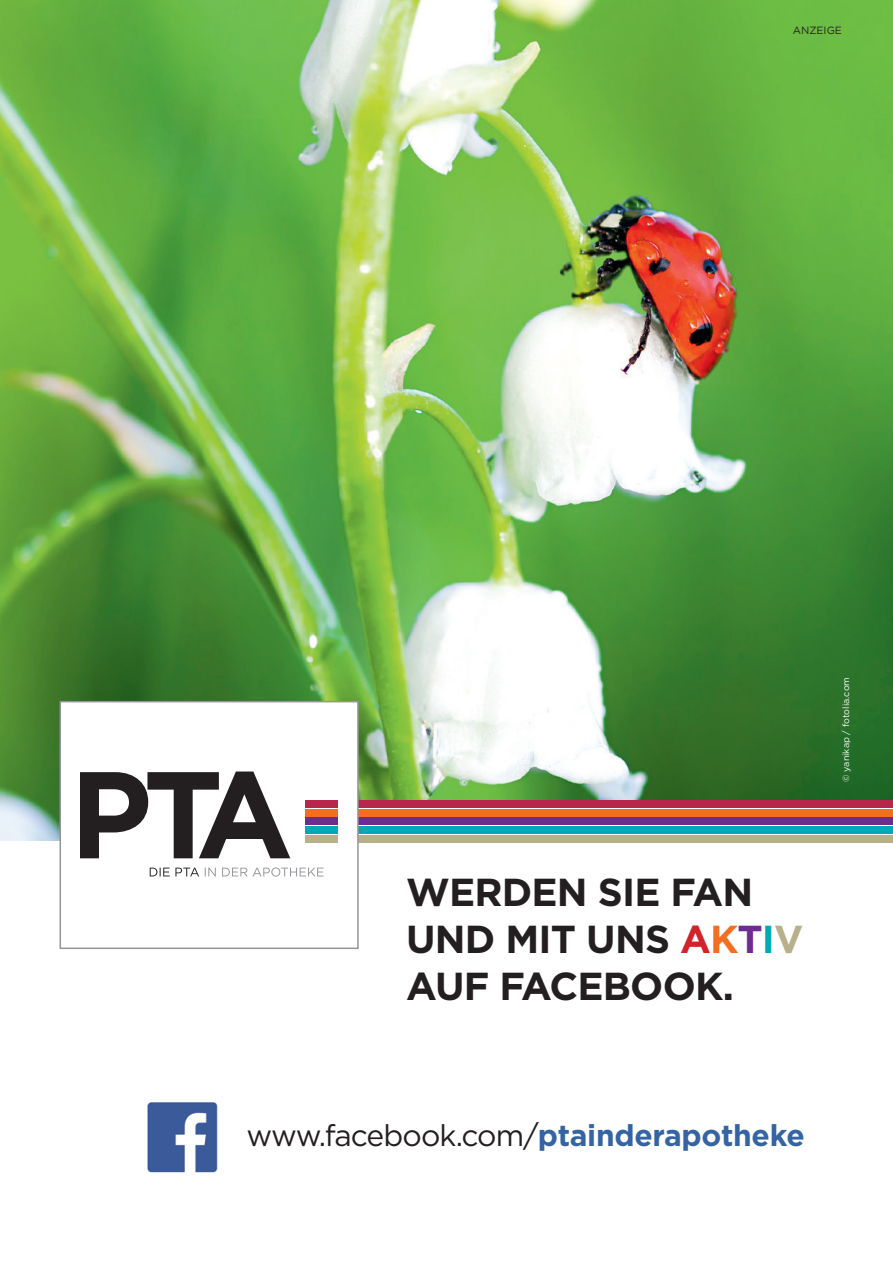
<style>
.page{position:relative;width:893px;height:1263px;background:#fff}
.page>*{position:absolute;margin:0;border:0;box-sizing:border-box;transform-origin:0 0}
.t1{font:700 39px/46.8px "Gotham";letter-spacing:-.02em;color:#231f20}
.t2{font:30px "Gotham";letter-spacing:-.03em;color:#231f20}
.t3{font:10.5px "Gotham";color:#231f20}
.t4{font:9px "Gotham";color:#fff}
.s1{color:#d1232a}
.s2{color:#f36e21}
.s3{color:#6e2c91}
.s4{color:#00aab5}
.s5{color:#b7b08b}
.s6{font-weight:700;color:#3564a3}
</style>
<div class="page">
<img style="left:0;top:0;width:893px;height:840px">
<img style="left:147px;top:1102px;width:71px;height:71px">
<div style="left:357px;top:803px;width:536px;height:37px;background:linear-gradient(to right,#fff,#fff)"></div>
<div style="left:357px;top:800px;width:536px;height:8px;background:#b6274b"></div>
<div style="left:357px;top:809px;width:536px;height:7px;background:#f36e21"></div>
<div style="left:357px;top:817px;width:536px;height:8px;background:#6e2c91"></div>
<div style="left:357px;top:826px;width:536px;height:8px;background:#00aab5"></div>
<div style="left:357px;top:835px;width:536px;height:7px;background:#b7b08b"></div>
<div style="left:60px;top:702px;width:298px;height:246px;background:#fff"></div>
<div style="left:305px;top:800px;width:33px;height:8px;background:#b6274b"></div>
<div style="left:305px;top:809px;width:33px;height:7px;background:#f36e21"></div>
<div style="left:305px;top:818px;width:33px;height:7px;background:#6e2c91"></div>
<div style="left:305px;top:826px;width:33px;height:8px;background:#00aab5"></div>
<div style="left:305px;top:835px;width:33px;height:7px;background:#b7b08b"></div>
<svg style="left:205px;top:867px;width:119px;height:10px"></svg>
<svg style="left:150px;top:867px;width:49px;height:9px"></svg>
<svg style="left:80px;top:772px;width:210px;height:86px"></svg>
<div style="left:60px;top:701px;width:299px;height:248px;border:2px solid #939598"></div>
<p class="t3" style="left:793px;top:23px;width:51px">ANZEIGE</p>
<p class="t1" style="left:406px;top:869px;width:399px">WERDEN SIE FAN<br>UND MIT UNS <span class="s1">A</span><span class="s2">K</span><span class="s3">T</span><span class="s4">I</span><span class="s5">V<br></span>AUF FACEBOOK.</p>
<p class="t4" style="left:840px;top:782px;width:107px;rotate:-90deg">© yanikap / fotolia.com</p>
<p class="t2" style="left:247px;top:1116px;width:560px">www.facebook.com/<span class="s6">ptainderapotheke</span></p>
</div>
